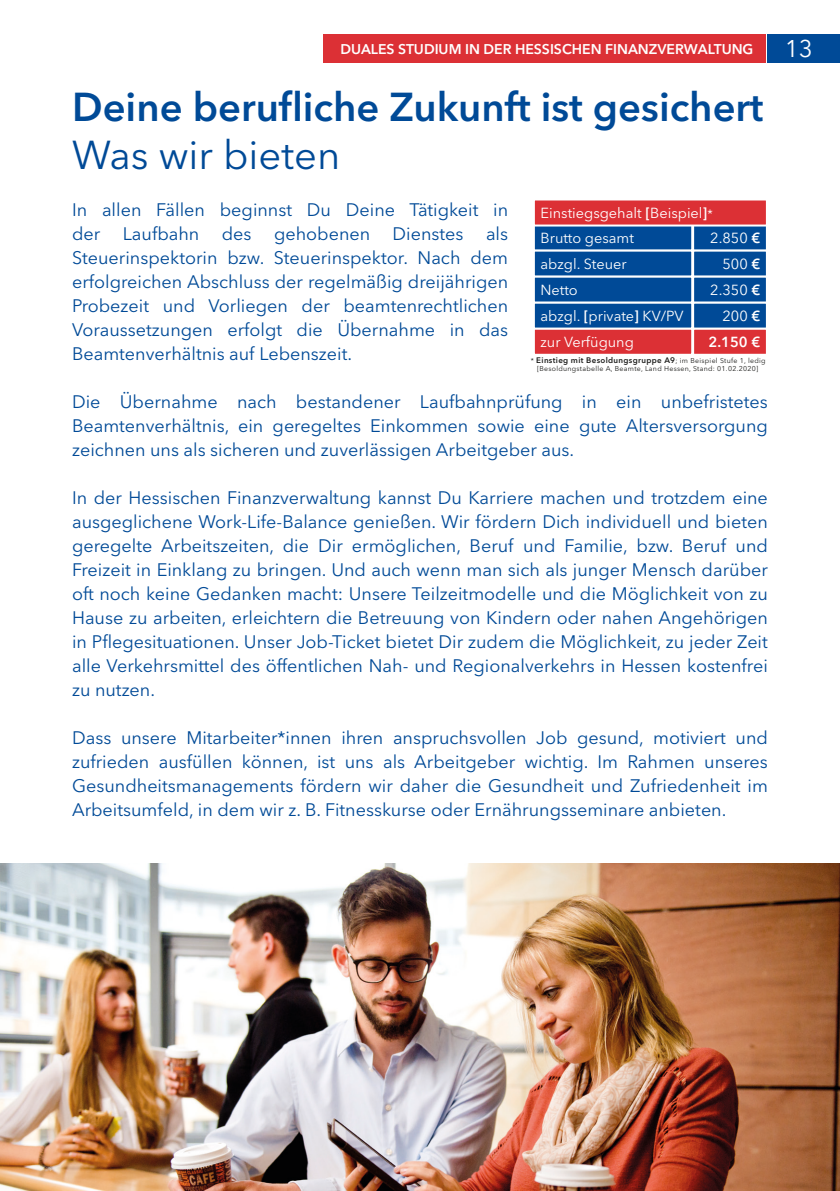
<style>
.page{position:relative;width:840px;height:1191px;background:#fff}
.page>*{position:absolute;margin:0;border:0;box-sizing:border-box;transform-origin:0 0}
.t1{font:600 40px "Avenir Next LT Pro";color:#004a97}
.t2{font:40px "Avenir Next LT Pro";color:#004a97}
.t3{font:24px "Avenir Next LT Pro";color:#fff}
.t4{font:18px/24px "Avenir Next LT Pro";color:#004a97;text-align:justify}
.t5{font:14.4px/26px "Avenir Next LT Pro";color:#fff}
.t6{font:600 14px "Avenir Next LT Pro";color:#fff}
.t7{font:600 8px "Avenir Next LT Pro";letter-spacing:.04em;color:#1d1d1b}
.t8{font:7px "Avenir Next LT Pro";letter-spacing:.04em;color:#1d1d1b}
.s1{font-weight:600}
.s2{font-size:12px}
.s3{font-weight:400;font-size:7px}
</style>
<div class="page">
<img style="left:0;top:863px;width:839px;height:328px">
<div style="left:533px;top:225px;width:158px;height:26px;background:#004a97"></div>
<div style="left:532px;top:224px;width:160px;height:28px;border:2px solid #fff"></div>
<div style="left:533px;top:251px;width:158px;height:26px;background:#004a97"></div>
<div style="left:532px;top:250px;width:160px;height:28px;border:2px solid #fff"></div>
<div style="left:533px;top:277px;width:158px;height:26px;background:#004a97"></div>
<div style="left:532px;top:276px;width:160px;height:28px;border:2px solid #fff"></div>
<div style="left:533px;top:303px;width:158px;height:26px;background:#004a97"></div>
<div style="left:532px;top:302px;width:160px;height:28px;border:2px solid #fff"></div>
<div style="left:533px;top:329px;width:158px;height:26px;background:#dc3035"></div>
<div style="left:532px;top:328px;width:160px;height:28px;border:2px solid #fff"></div>
<div style="left:692px;top:225px;width:74px;height:26px;background:#004a97"></div>
<div style="left:691px;top:224px;width:76px;height:28px;border:2px solid #fff"></div>
<div style="left:692px;top:251px;width:74px;height:26px;background:#004a97"></div>
<div style="left:691px;top:250px;width:76px;height:28px;border:2px solid #fff"></div>
<div style="left:692px;top:277px;width:74px;height:26px;background:#004a97"></div>
<div style="left:691px;top:276px;width:76px;height:28px;border:2px solid #fff"></div>
<div style="left:692px;top:303px;width:74px;height:26px;background:#004a97"></div>
<div style="left:691px;top:302px;width:76px;height:28px;border:2px solid #fff"></div>
<div style="left:692px;top:329px;width:74px;height:26px;background:#dc3035"></div>
<div style="left:691px;top:328px;width:76px;height:28px;border:2px solid #fff"></div>
<div style="left:533px;top:199px;width:233px;height:26px;background:#dc3035"></div>
<div style="left:532px;top:198px;width:235px;height:28px;border:2px solid #fff"></div>
<div style="left:525px;top:354px;width:241px;height:19px;background:#fff"></div>
<div style="left:767px;top:34px;width:72px;height:28px;background:#004a97"></div>
<div style="left:323px;top:34px;width:442px;height:28px;background:#dc3035"></div>
<p class="t6" style="left:340px;top:40px;width:414px">DUALES STUDIUM IN DER HESSISCHEN FINANZVERWALTUNG</p>
<h2 class="t3" style="left:784px;top:35px;width:29px">13</h2>
<h1 class="t1" style="left:72px;top:83px;width:692px">Deine berufliche Zukunft ist gesichert</h1>
<h1 class="t2" style="left:72px;top:131px;width:269px">Was wir bieten</h1>
<p class="t4" style="left:72px;top:198px;width:437px">In allen Fällen beginnst Du Deine Tätigkeit in der Laufbahn des gehobenen Dienstes als Steuerinspektorin bzw. Steuerinspektor. Nach dem erfolgreichen Abschluss der regelmäßig dreijährigen Probezeit und Vorliegen der beamtenrechtlichen Voraussetzungen erfolgt die Übernahme in das Beamtenverhältnis auf Lebenszeit.</p>
<p class="t4" style="left:72px;top:390px;width:697px">Die Übernahme nach bestandener Laufbahnprüfung in ein unbefristetes Beamtenverhältnis, ein geregeltes Einkommen sowie eine gute Altersversorgung zeichnen uns als sicheren und zuverlässigen Arbeitgeber aus.</p>
<p class="t4" style="left:72px;top:486px;width:697px">In der Hessischen Finanzverwaltung kannst Du Karriere machen und trotzdem eine ausgeglichene Work-Life-Balance genießen. Wir fördern Dich individuell und bieten geregelte Arbeitszeiten, die Dir ermöglichen, Beruf und Familie, bzw. Beruf und Freizeit in Einklang zu bringen. Und auch wenn man sich als junger Mensch darüber oft noch keine Gedanken macht: Unsere Teilzeitmodelle und die Möglichkeit von zu Hause zu arbeiten, erleichtern die Betreuung von Kindern oder nahen Angehörigen in Pflegesituationen. Unser Job-Ticket bietet Dir zudem die Möglichkeit, zu jeder Zeit alle Verkehrsmittel des öffentlichen Nah- und Regionalverkehrs in Hessen kostenfrei zu nutzen.</p>
<p class="t4" style="left:72px;top:726px;width:697px">Dass unsere Mitarbeiter*innen ihren anspruchsvollen Job gesund, motiviert und zufrieden ausfüllen können, ist uns als Arbeitgeber wichtig. Im Rahmen unseres Gesundheitsmanagements fördern wir daher die Gesundheit und Zufriedenheit im Arbeitsumfeld, in dem wir z. B. Fitnesskurse oder Ernährungsseminare anbieten.</p>
<p class="t5" style="left:540px;top:200px;width:173px">Einstiegsgehalt <span class="s1">[</span>Beispiel<span class="s1">]</span><span class="s2">*</span></p>
<p class="t5" style="left:540px;top:225px;width:144px">Brutto gesamt<br>abzgl. Steuer<br>Netto<br>abzgl. <span class="s1">[</span>private<span class="s1">]</span> KV/PV zur Verfügung</p>
<p class="t5" style="left:708px;top:225px;width:53px;text-align:right">2.850 <span class="s1">€<br></span>500 <span class="s1">€<br></span>2.350 <span class="s1">€<br></span>200 <span class="s1">€<br>2.150 €</span></p>
<p class="t7" style="left:530px;top:355px;width:236px"><span class="s3">*</span> Einstieg mit Besoldungsgruppe A9<span class="s3">; im Beispiel Stufe 1, ledig</span></p>
<p class="t8" style="left:536px;top:364px;width:223px">[Besoldungstabelle A, Beamte, Land Hessen, Stand: 01.02.2020]</p>
</div>
